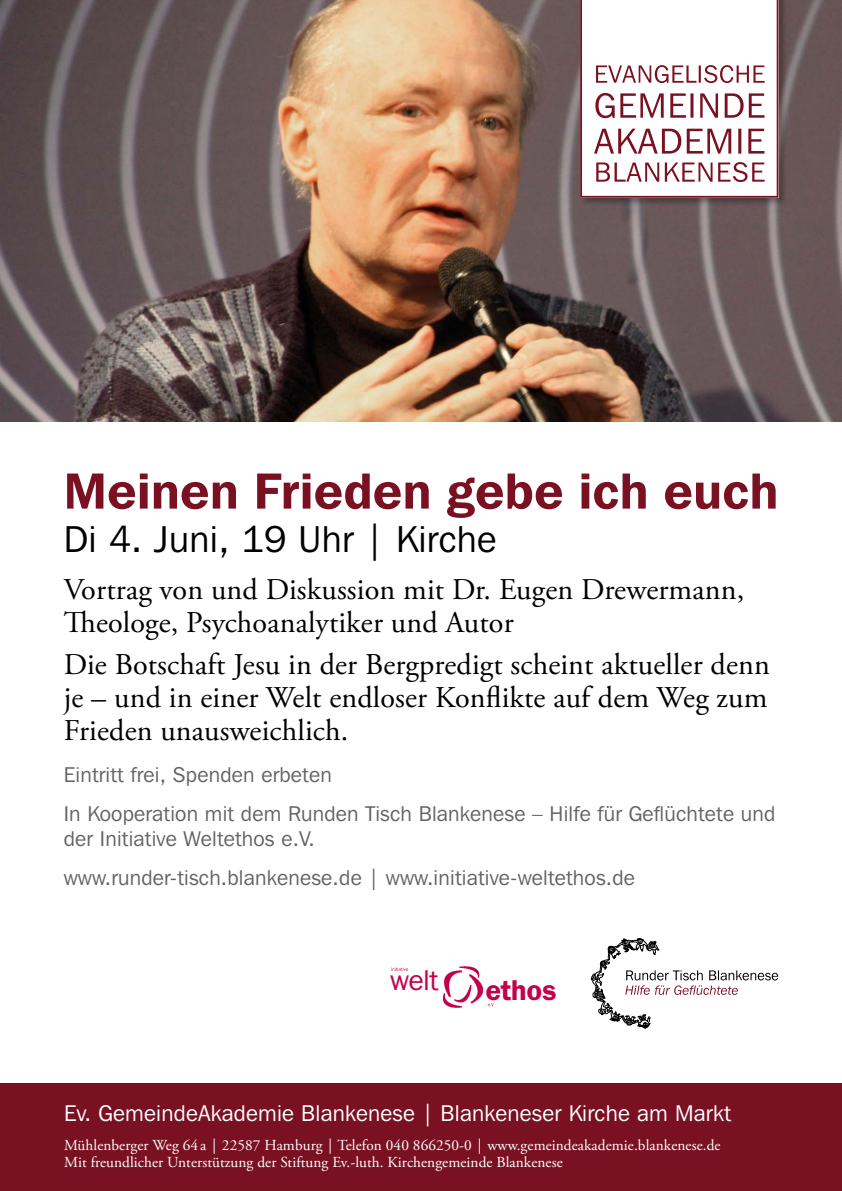
<style>
.page{position:relative;width:842px;height:1191px;background:#fff}
.page>*{position:absolute;margin:0;border:0;box-sizing:border-box;transform-origin:0 0}
.head{font:600 50.5px "Franklin Gothic IT Cby BT";letter-spacing:.01em;color:#7a1122}
.sub{font:37.2px "Franklin Gothic IT Cby BT";letter-spacing:.01em;color:#000}
.text{font:30.1px/33.1px "Adobe Garamond Pro";letter-spacing:.005em;color:#000}
.t1{font:600 29.6px "Franklin Gothic Itc T";letter-spacing:-.015em;color:#c4014b}
.t2{font:29.6px "Franklin Gothic Itc T";color:#c4014b}
.t3{font:22.6px "Franklin Gothic IT Cby BT";letter-spacing:.01em;color:#fff}
.info_preis{font:21.3px/25.5px "Franklin Gothic IT Cby BT";letter-spacing:.01em;color:#646363}
.t4{font:15.3px/17px "Adobe Garamond Pro";letter-spacing:.005em;color:#fff}
</style>
<div class="page">
<div style="left:0;top:1083px;width:842px;height:108px;background:#7a1122"></div>
<img style="left:0;top:0;width:842px;height:421px">
<div style="left:580px;top:0;width:207px;height:207px;background:#000;opacity:.3"></div>
<svg style="left:580px;top:0;width:198px;height:198px"></svg>
<svg style="left:591px;top:938px;width:187px;height:90px"></svg>
<img style="left:443px;top:966px;width:40px;height:42px">
<svg style="left:391px;top:967px;width:17px;height:4px"></svg>
<svg style="left:488px;top:1003px;width:6px;height:3px"></svg>
<p class="head" style="left:64px;top:459px;width:716px">Meinen Frieden gebe ich euch</p>
<p class="sub" style="left:64px;top:516px;width:434px">Di 4. Juni, 19 Uhr | Kirche</p>
<p class="text" style="left:64px;top:574px;width:682px">Vortrag von und Diskussion mit Dr. Eugen Drewermann,<br>Theologe, Psychoanalytiker und Autor</p>
<p class="text" style="left:64px;top:649px;width:707px;text-align:justify">Die Botschaft Jesu in der Bergpredigt scheint aktueller denn je – und in einer Welt endloser Konflikte auf dem Weg zum Frieden unausweichlich.</p>
<p class="info_preis" style="left:64px;top:761px;width:269px">Eintritt frei, Spenden erbeten</p>
<p class="info_preis" style="left:64px;top:800px;width:713px">In Kooperation mit dem Runden Tisch Blankenese – Hilfe für Geflüchtete und der Initiative Weltethos e.V.</p>
<p class="info_preis" style="left:64px;top:864px;width:573px">www.runder-tisch.blankenese.de | www.initiative-weltethos.de</p>
<p class="t2" style="left:390px;top:962px;width:50px">welt</p>
<p class="t1" style="left:485px;top:972px;width:72px">ethos</p>
<p class="t3" style="left:64px;top:1099px;width:668px">Ev. GemeindeAkademie Blankenese | Blankeneser Kirche am Markt</p>
<p class="t4" style="left:64px;top:1137px;width:658px">Mühlenberger Weg 64 a | 22587 Hamburg | Telefon 040 866250-0 | www.gemeindeakademie.blankenese.de<br>Mit freundlicher Unterstützung der Stiftung Ev.-luth. Kirchengemeinde Blankenese</p>
</div>
